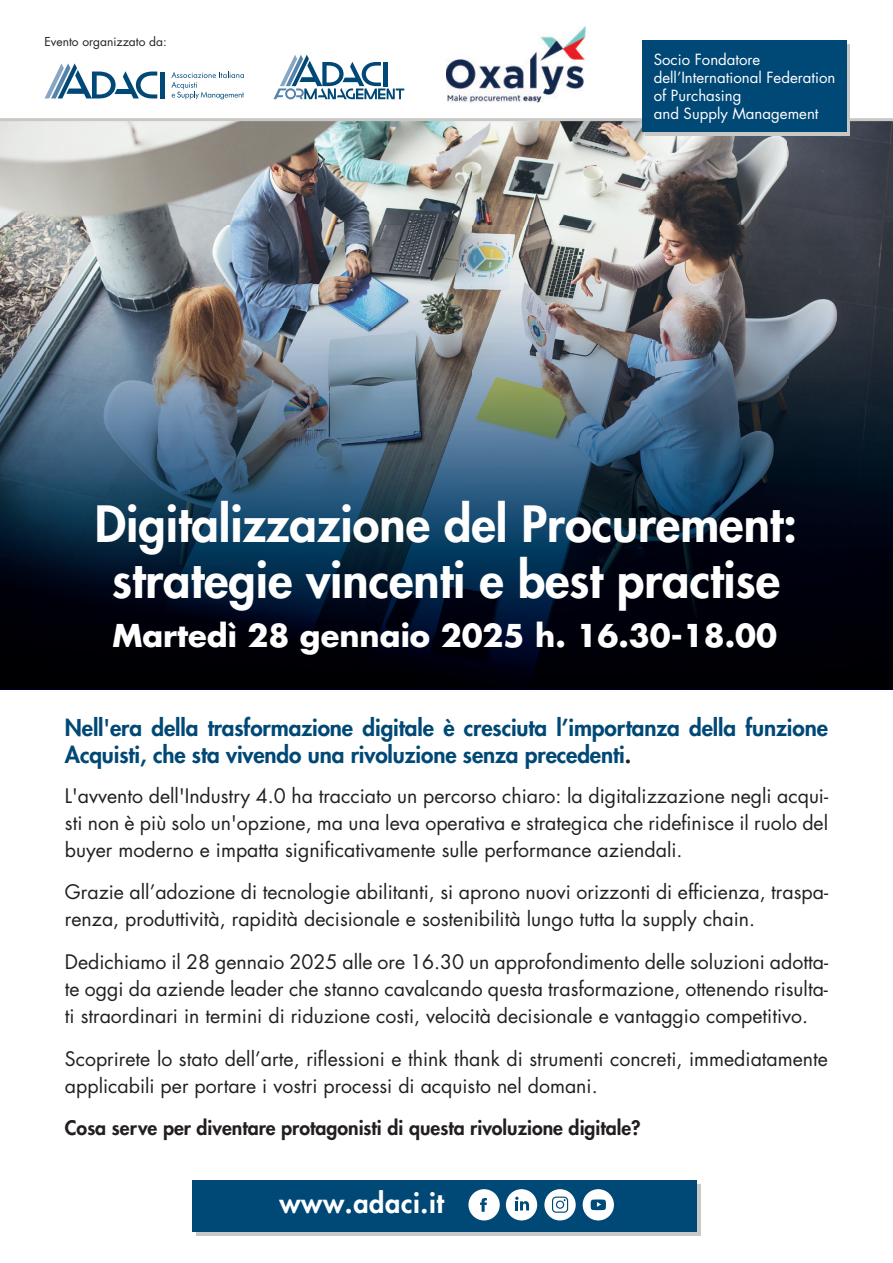
<style>
.page{position:relative;width:893px;height:1263px;background:#fff}
.page>*{position:absolute;margin:0;border:0;box-sizing:border-box;transform-origin:0 0}
.t1{font:800 48.6px/55.8px "Futura Std";color:#fff;text-align:center}
.t2{font:700 30.6px "Futura Std";color:#fff}
.t3{font:800 27px "Futura Std";letter-spacing:.025em;color:#fff}
.t4{font:800 22.5px/27px "Futura Std";letter-spacing:-.005em;color:#004876}
.t5{font:19.5px/27px "Futura Std";color:#231f20;text-align:justify}
.t6{font:800 19.5px "Futura Std";color:#231f20}
.t7{font:15px/18px "Futura Std";color:#fff}
.t8{font:12px "Futura Std";color:#231f20}
.s1{color:#231f20}
</style>
<div class="page">
<img style="left:0;top:121px;width:893px;height:569px">
<hr style="left:0;top:118px;width:893px;height:3px;background:#c8c8c7">
<div style="left:645px;top:44px;width:205px;height:92px;background:#c8c8c7"></div>
<div style="left:642px;top:41px;width:204px;height:91px;background:#004876"></div>
<svg style="left:171px;top:72px;width:73px;height:27px"></svg>
<div style="left:160px;top:72px;width:5px;height:26px;background:#004876"></div>
<svg style="left:45px;top:63px;width:112px;height:35px"></svg>
<svg style="left:273px;top:55px;width:131px;height:44px"></svg>
<img style="left:446px;top:26px;width:140px;height:77px">
<div style="left:197px;top:1184px;width:504px;height:52px;background:linear-gradient(to right,#c8c8c7,#c8c8c7)"></div>
<div style="left:192px;top:1180px;width:504px;height:51px;background:#004876"></div>
<div style="left:506px;top:1189px;width:31px;height:31px;background:#fff;border-radius:50%"></div>
<svg style="left:515px;top:1197px;width:14px;height:13px"></svg>
<svg style="left:544px;top:1189px;width:32px;height:31px"></svg>
<div style="left:546px;top:1191px;width:28px;height:27px;background:#fff;border-radius:50%"></div>
<div style="left:468px;top:1189px;width:32px;height:31px;background:#fff;border-radius:50%"></div>
<svg style="left:480px;top:1198px;width:7px;height:14px"></svg>
<div style="left:583px;top:1189px;width:31px;height:31px;background:#fff;border-radius:50%"></div>
<svg style="left:591px;top:1199px;width:15px;height:11px"></svg>
<svg style="left:552px;top:1196px;width:16px;height:17px"></svg>
<p class="t8" style="left:45px;top:34px;width:124px">Evento organizzato da:</p>
<p class="t7" style="left:654px;top:50px;width:183px">Socio Fondatore dell’International Federation of Purchasing<br>and Supply Management</p>
<h1 class="t1" style="left:95px;top:496px;width:704px">Digitalizzazione del Procurement: strategie vincenti e best practise</h1>
<h2 class="t2" style="left:112px;top:615px;width:666px">Martedì 28 gennaio 2025 h. 16.30-18.00</h2>
<p class="t4" style="left:65px;top:714px;width:765px">Nell'era della trasformazione digitale è cresciuta l’importanza della funzione<br>Acquisti, che sta vivendo una rivoluzione senza precedenti<span class="s1">.</span></p>
<p class="t5" style="left:65px;top:782px;width:765px">L'avvento dell'Industry 4.0 ha tracciato un percorso chiaro: la digitalizzazione negli acqui&shy;sti non è più solo un'opzione, ma una leva operativa e strategica che ridefinisce il ruolo del buyer moderno e impatta significativamente sulle performance aziendali.</p>
<p class="t5" style="left:65px;top:879px;width:765px">Grazie all’adozione di tecnologie abilitanti, si aprono nuovi orizzonti di efficienza, traspa&shy;renza, produttività, rapidità decisionale e sostenibilità lungo tutta la supply chain.</p>
<p class="t5" style="left:65px;top:948px;width:765px">Dedichiamo il 28 gennaio 2025 alle ore 16.30 un approfondimento delle soluzioni adotta&shy;te oggi da aziende leader che stanno cavalcando questa trasformazione, ottenendo risulta&shy;ti straordinari in termini di riduzione costi, velocità decisionale e vantaggio competitivo.</p>
<p class="t5" style="left:65px;top:1045px;width:765px">Scoprirete lo stato dell’arte, riflessioni e think thank di strumenti concreti, immediatamente applicabili per portare i vostri processi di acquisto nel domani.</p>
<p class="t6" style="left:65px;top:1116px;width:577px">Cosa serve per diventare protagonisti di questa rivoluzione digitale?</p>
<h3 class="t3" style="left:279px;top:1186px;width:166px">www.adaci.it</h3>
</div>
